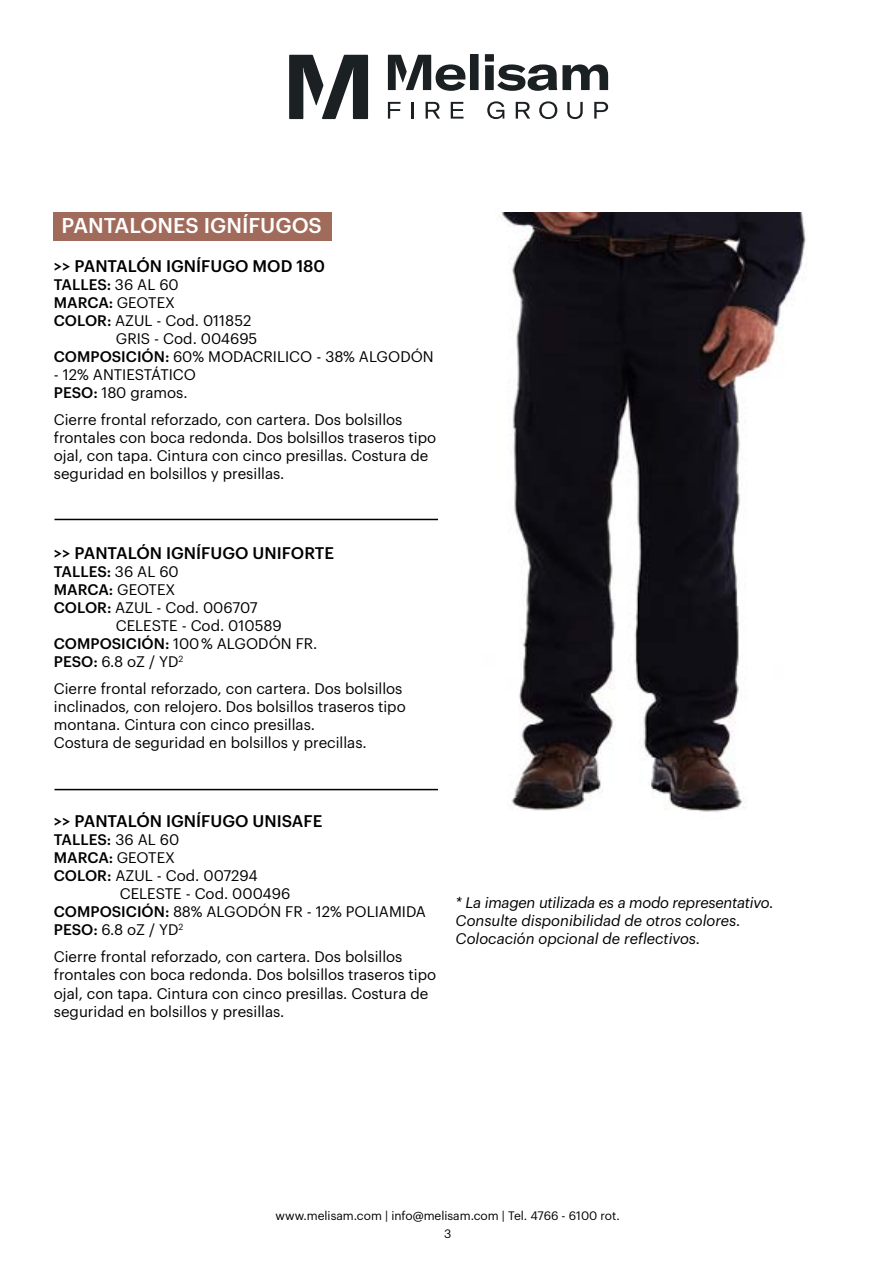
<style>
.page{position:relative;width:893px;height:1263px;background:#fff}
.page>*{position:absolute;margin:0;border:0;box-sizing:border-box;transform-origin:0 0}
.t1{font:500 21px "Graphik";color:#fff}
.t2{font:500 16.5px "Graphik";color:#000}
.t3{font:15px/18px "Graphik";color:#000}
.t4{font:italic 15px/18px "Graphik";color:#000}
.t5{font:500 15px "Graphik";color:#000}
.t6{font:12px "Graphik";color:#000}
.s1{font-weight:400}
.s2{font-weight:500}
</style>
<div class="page">
<svg style="left:388px;top:102px;width:13px;height:17px"></svg>
<svg style="left:411px;top:102px;width:2px;height:17px"></svg>
<svg style="left:426px;top:102px;width:14px;height:17px"></svg>
<svg style="left:451px;top:102px;width:12px;height:17px"></svg>
<svg style="left:487px;top:101px;width:17px;height:18px"></svg>
<svg style="left:516px;top:102px;width:14px;height:17px"></svg>
<svg style="left:539px;top:101px;width:18px;height:18px"></svg>
<svg style="left:567px;top:102px;width:16px;height:17px"></svg>
<svg style="left:594px;top:102px;width:14px;height:17px"></svg>
<svg style="left:289px;top:55px;width:79px;height:64px"></svg>
<div style="left:470px;top:54px;width:9px;height:36px;background:#1b2023"></div>
<svg style="left:485px;top:54px;width:123px;height:37px"></svg>
<svg style="left:388px;top:55px;width:77px;height:36px"></svg>
<img style="left:502px;top:213px;width:304px;height:599px">
<div style="left:53px;top:213px;width:278px;height:28px;background:#a16b5c"></div>
<hr style="left:54px;top:519px;width:384px;height:1px;background:#000">
<hr style="left:54px;top:789px;width:384px;height:1px;background:#000">
<h1 class="t1" style="left:62px;top:209px;width:262px">PANTALONES IGNÍFUGOS</h1>
<p class="t2" style="left:54px;top:253px;width:273px">&gt;&gt; PANTALÓN IGNÍFUGO MOD 180</p>
<p class="t5" style="left:54px;top:273px;width:126px">TALLES: <span class="s1">36 AL 60</span></p>
<p class="t5" style="left:54px;top:291px;width:123px">MARCA: <span class="s1">GEOTEX</span></p>
<p class="t3" style="left:54px;top:310px;width:199px"><span class="s2">COLOR:</span> AZUL - Cod. 011852</p>
<p class="t3" style="left:116px;top:328px;width:143px">GRIS - Cod. 004695</p>
<p class="t3" style="left:54px;top:346px;width:381px"><span class="s2">COMPOSICIÓN:</span> 60% MODACRILICO - 38% ALGODÓN</p>
<p class="t3" style="left:54px;top:364px;width:144px">- 12% ANTIESTÁTICO<br><span class="s2">PESO:</span> 180 gramos.</p>
<p class="t3" style="left:54px;top:409px;width:384px">Cierre frontal reforzado, con cartera. Dos bolsillos frontales con boca redonda. Dos bolsillos traseros tipo ojal, con tapa. Cintura con cinco presillas. Costura de seguridad en bolsillos y presillas.</p>
<p class="t2" style="left:54px;top:541px;width:282px">&gt;&gt; PANTALÓN IGNÍFUGO UNIFORTE</p>
<p class="t5" style="left:54px;top:560px;width:126px">TALLES: <span class="s1">36 AL 60</span></p>
<p class="t5" style="left:54px;top:578px;width:123px">MARCA: <span class="s1">GEOTEX</span></p>
<p class="t3" style="left:54px;top:597px;width:205px"><span class="s2">COLOR:</span> AZUL - Cod. 006707</p>
<p class="t3" style="left:116px;top:615px;width:167px">CELESTE - Cod. 010589</p>
<p class="t3" style="left:54px;top:633px;width:265px"><span class="s2">COMPOSICIÓN:</span> 100 % ALGODÓN FR.</p>
<p class="t3" style="left:54px;top:651px;width:131px"><span class="s2">PESO:</span> 6.8 oZ / YD<sup>2</sup></p>
<p class="t3" style="left:54px;top:678px;width:353px">Cierre frontal reforzado, con cartera. Dos bolsillos inclinados, con relojero. Dos bolsillos traseros tipo montana. Cintura con cinco presillas.<br>Costura de seguridad en bolsillos y precillas.</p>
<p class="t2" style="left:54px;top:809px;width:270px">&gt;&gt; PANTALÓN IGNÍFUGO UNISAFE</p>
<p class="t5" style="left:54px;top:829px;width:127px">TALLES: <span class="s1">36 AL 60</span></p>
<p class="t5" style="left:54px;top:847px;width:123px">MARCA: <span class="s1">GEOTEX</span></p>
<p class="t3" style="left:54px;top:866px;width:205px"><span class="s2">COLOR:</span> AZUL - Cod. 007294</p>
<p class="t3" style="left:120px;top:884px;width:172px">CELESTE - Cod. 000496</p>
<p class="t3" style="left:54px;top:902px;width:374px"><span class="s2">COMPOSICIÓN:</span> 88% ALGODÓN FR - 12% POLIAMIDA</p>
<p class="t3" style="left:54px;top:920px;width:131px"><span class="s2">PESO:</span> 6.8 oZ / YD<sup>2</sup></p>
<p class="t3" style="left:54px;top:947px;width:384px">Cierre frontal reforzado, con cartera. Dos bolsillos frontales con boca redonda. Dos bolsillos traseros tipo ojal, con tapa. Cintura con cinco presillas. Costura de seguridad en bolsillos y presillas.</p>
<p class="t4" style="left:455px;top:893px;width:320px">* La imagen utilizada es a modo representativo.<br>Consulte disponibilidad de otros colores.<br>Colocación opcional de reflectivos.</p>
<p class="t6" style="left:276px;top:1206px;width:346px">www.melisam.com | info@melisam.com | Tel. 4766 - 6100 rot.</p>
<p class="t6" style="left:444px;top:1224px;width:9px">3</p>
</div>
